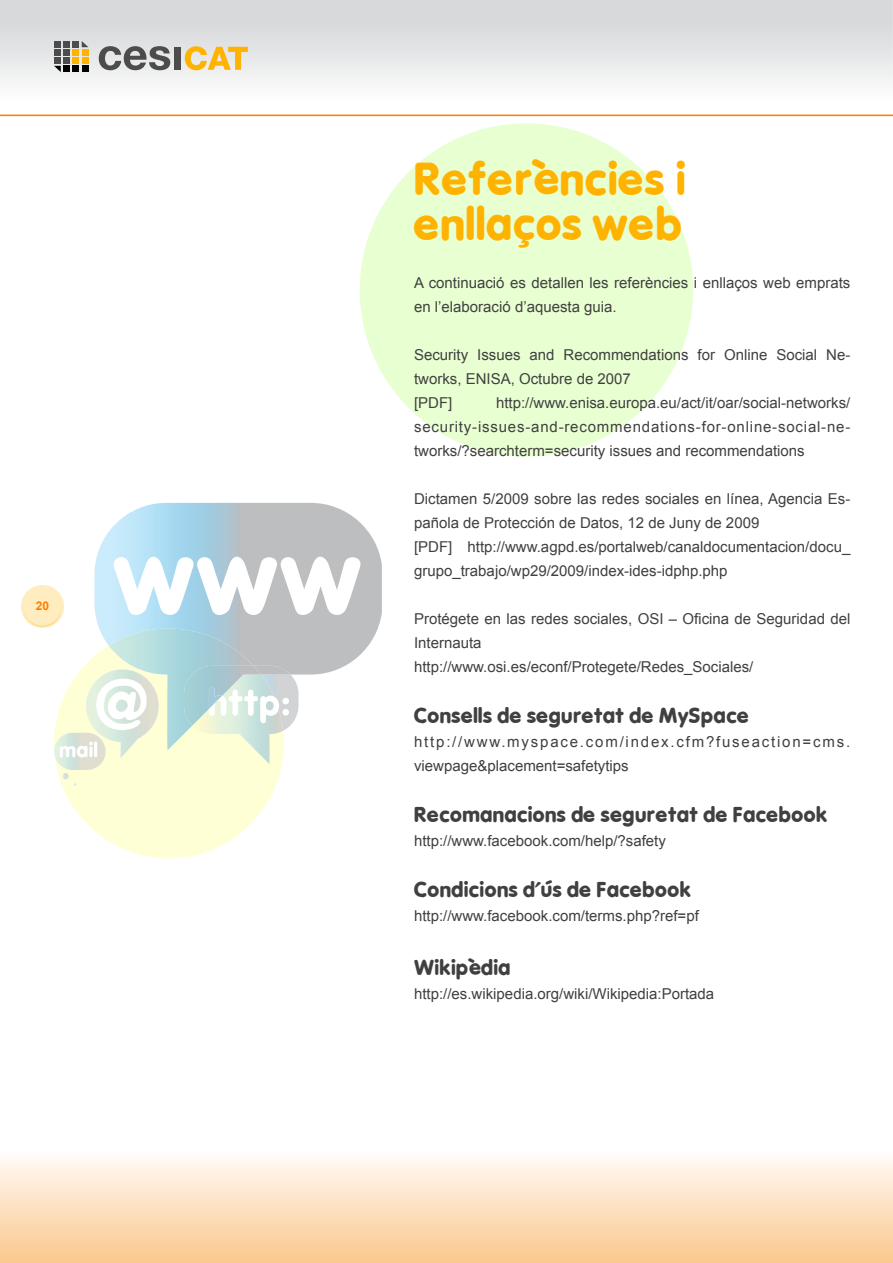
<style>
.page{position:relative;width:893px;height:1263px;background:#fff}
.page>*{position:absolute;margin:0;border:0;box-sizing:border-box;transform-origin:0 0}
.t1{font:700 45px/45px "Vagabond";color:#ffb300}
.t2{font:700 21px "Vagabond";color:#404040}
.t3{font:15px/24px "Arial";color:#404040}
.t4{font:15px/24px "Arial";letter-spacing:.12em;color:#404040}
.t5{font:700 12px "Arial";color:#ff7f00}
</style>
<div class="page">
<svg style="left:0;top:114px;width:893px;height:3px;background:#ffbc7b"></svg>
<img style="left:0;top:0;width:893px;height:82px">
<div style="left:21px;top:585px;width:43px;height:43px;background:#ffecbf;border-radius:50%"></div>
<div style="left:72px;top:66px;width:7px;height:6px;background:#000"></div>
<div style="left:63px;top:66px;width:7px;height:6px;background:#000"></div>
<svg style="left:54px;top:66px;width:7px;height:6px"></svg>
<svg style="left:82px;top:58px;width:6px;height:14px"></svg>
<div style="left:72px;top:58px;width:7px;height:6px;background:#ffb300"></div>
<div style="left:63px;top:58px;width:7px;height:6px;background:#4c4c4c"></div>
<div style="left:54px;top:58px;width:7px;height:6px;background:#4c4c4c"></div>
<div style="left:82px;top:49px;width:6px;height:7px;background:#ffb300"></div>
<div style="left:72px;top:49px;width:7px;height:7px;background:#ffb300"></div>
<div style="left:63px;top:49px;width:7px;height:7px;background:#4c4c4c"></div>
<div style="left:54px;top:49px;width:7px;height:7px;background:#4c4c4c"></div>
<svg style="left:82px;top:41px;width:6px;height:6px"></svg>
<div style="left:72px;top:41px;width:7px;height:6px;background:#4c4c4c"></div>
<div style="left:63px;top:41px;width:7px;height:6px;background:#4c4c4c"></div>
<div style="left:54px;top:41px;width:7px;height:6px;background:#4c4c4c"></div>
<svg style="left:99px;top:46px;width:71px;height:24px;background:#939393"></svg>
<div style="left:174px;top:47px;width:6px;height:23px;background:#4c4c4c"></div>
<svg style="left:180px;top:46px;width:68px;height:24px;background:#f0cd79"></svg>
<svg style="left:24px;top:611px;width:38px;height:17px"></svg>
<div style="left:360px;top:123px;width:333px;height:334px;background:#e8ffd1;border-radius:50%"></div>
<svg style="left:54px;top:656px;width:230px;height:202px;fill:#ffffd6"></svg>
<img style="left:86px;top:669px;width:73px;height:89px">
<img style="left:283px;top:674px;width:16px;height:57px">
<img style="left:192px;top:674px;width:91px;height:90px">
<svg style="left:261px;top:688px;width:28px;height:35px"></svg>
<svg style="left:96px;top:679px;width:13px;height:51px"></svg>
<img style="left:54px;top:733px;width:52px;height:37px">
<svg style="left:62px;top:773px;width:14px;height:13px"></svg>
<img style="left:94px;top:503px;width:288px;height:171px">
<img style="left:109px;top:628px;width:145px;height:122px">
<img style="left:261px;top:666px;width:30px;height:8px">
<img style="left:184px;top:666px;width:77px;height:60px">
<img style="left:209px;top:688px;width:13px;height:21px">
<svg style="left:114px;top:557px;width:246px;height:58px"></svg>
<svg style="left:54px;top:741px;width:43px;height:16px"></svg>
<p class="t5" style="left:36px;top:601px;width:15px">20</p>
<h1 class="t1" style="left:414px;top:160px;width:274px">Referències i enllaços web</h1>
<p class="t3" style="left:414px;top:272px;width:438px">A continuació es detallen les referències i enllaços web emprats en l’elaboració d’aquesta guia.</p>
<p class="t3" style="left:414px;top:344px;width:438px">Security Issues and Recommendations for Online Social Ne&shy;tworks, ENISA, Octubre de 2007<br>[PDF]</p>
<p class="t3" style="left:414px;top:391px;width:438px;text-align:justify;text-indent:82px">http://www.enisa.europa.eu/act/it/oar/social-networks/ security-issues-and-recommendations-for-online-social-ne&shy;tworks/?searchterm=security issues and recommendations</p>
<p class="t3" style="left:414px;top:488px;width:438px">Dictamen 5/2009 sobre las redes sociales en línea, Agencia Es&shy;pañola de Protección de Datos, 12 de Juny de 2009<br>[PDF] http://www.agpd.es/portalweb/canaldocumentacion/docu_ grupo_trabajo/wp29/2009/index-ides-idphp.php</p>
<p class="t3" style="left:414px;top:607px;width:438px">Protégete en las redes sociales, OSI – Oficina de Seguridad del<br>Internauta<br>http://www.osi.es/econf/Protegete/Redes_Sociales/</p>
<h2 class="t2" style="left:414px;top:706px;width:337px">Consells de seguretat de MySpace</h2>
<p class="t4" style="left:414px;top:730px;width:438px">http://www.myspace.com/index.cfm?fuseaction=cms. viewpage&amp;placement=safetytips</p>
<h2 class="t2" style="left:414px;top:805px;width:415px">Recomanacions de seguretat de Facebook</h2>
<p class="t3" style="left:414px;top:829px;width:253px">http://www.facebook.com/help/?safety</p>
<h2 class="t2" style="left:414px;top:880px;width:279px">Condicions d’ús de Facebook</h2>
<p class="t3" style="left:414px;top:904px;width:286px">http://www.facebook.com/terms.php?ref=pf</p>
<h2 class="t2" style="left:414px;top:958px;width:98px">Wikipèdia</h2>
<p class="t3" style="left:414px;top:982px;width:302px">http://es.wikipedia.org/wiki/Wikipedia:Portada</p>
</div>
